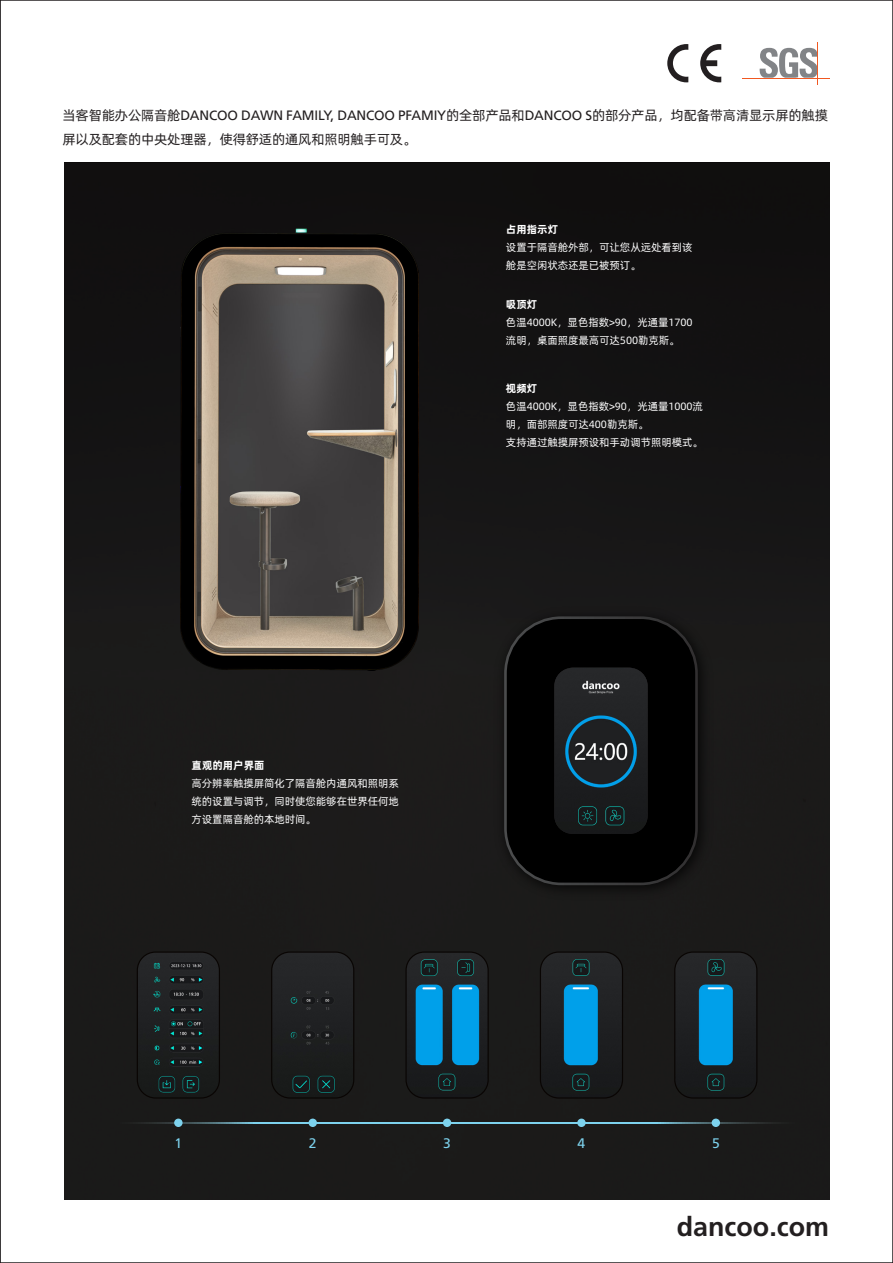
<style>
.page{position:relative;width:893px;height:1263px;background:#fff}
.page>*{position:absolute;margin:0;border:0;box-sizing:border-box;transform-origin:0 0}
.t1{font:700 26.85px "Frutiger LT Std";color:#231f20}
.t2{font:13.8px "Frutiger LT Std";color:#7dd2ed}
.t3{font:13.5px "Frutiger LT";letter-spacing:-.015em;color:#231f20}
.t4{font:13.5px "Alibaba Pu Hui Ti";letter-spacing:-.015em;color:#231f20}
.t5{font:10.65px/18px "Alibaba Pu Hui Ti";letter-spacing:-.005em;color:#fff}
.t6{font:700 10.65px "Alibaba Pu Hui Ti";color:#fff}
.s1{font-family:"Alibaba Pu Hui Ti"}
</style>
<div class="page">
<img style="left:64px;top:162px;width:766px;height:1038px">
<svg style="left:114px;top:1122px;width:680px;height:1px"></svg>
<div style="left:174px;top:1118px;width:9px;height:9px;background:#7dd2ed;border-radius:50%"></div>
<div style="left:309px;top:1118px;width:8px;height:9px;background:#7dd2ed;border-radius:50%"></div>
<div style="left:443px;top:1118px;width:8px;height:9px;background:#7dd2ed;border-radius:50%"></div>
<svg style="left:577px;top:1118px;width:9px;height:9px"></svg>
<div style="left:712px;top:1118px;width:8px;height:9px;background:#7dd2ed;border-radius:50%"></div>
<img style="left:490px;top:602px;width:227px;height:303px">
<div style="left:505px;top:618px;width:191px;height:266px;background:#000;border-radius:56px"></div>
<div style="left:504px;top:616px;width:194px;height:269px;border:3px solid #fff;border-radius:56px"></div>
<img style="left:137px;top:952px;width:82px;height:146px">
<div style="left:137px;top:951px;width:83px;height:147px;border:1px solid #090503;border-radius:18px"></div>
<img style="left:272px;top:952px;width:82px;height:146px">
<div style="left:271px;top:951px;width:83px;height:147px;border:1px solid #090503;border-radius:18px"></div>
<img style="left:406px;top:952px;width:82px;height:146px">
<div style="left:405px;top:951px;width:84px;height:147px;border:1px solid #090503;border-radius:18px"></div>
<img style="left:540px;top:952px;width:82px;height:146px">
<div style="left:540px;top:951px;width:83px;height:147px;border:1px solid #090503;border-radius:18px"></div>
<img style="left:675px;top:952px;width:82px;height:146px">
<div style="left:674px;top:951px;width:83px;height:147px;border:1px solid #090503;border-radius:18px"></div>
<img style="left:554px;top:668px;width:94px;height:166px">
<img style="left:181px;top:229px;width:237px;height:441px">
<svg style="left:667px;top:44px;width:21px;height:38px"></svg>
<svg style="left:700px;top:44px;width:21px;height:38px"></svg>
<svg style="left:759px;top:48px;width:59px;height:30px"></svg>
<hr style="left:742px;top:78px;width:87px;height:1px;background:#f15821">
<hr style="left:818px;top:42px;width:1px;height:42px;background:#f15821">
<svg style="left:0;top:0;width:1px;height:1263px"></svg>
<p class="t3" style="left:63px;top:108px;width:767px"><span class="s1">当客智能办公隔音舱</span>DANCOO DAWN FAMILY, DANCOO PFAMIY<span class="s1">的全部产品和</span>DANCOO S<span class="s1">的部分产品，均配备带高清显示屏的触摸</span></p>
<p class="t4" style="left:63px;top:129px;width:355px">屏以及配套的中央处理器，使得舒适的通风和照明触手可及。</p>
<p class="t6" style="left:506px;top:221px;width:54px">占用指示灯</p>
<p class="t5" style="left:506px;top:237px;width:188px">设置于隔音舱外部，可让您从远处看到该舱是空闲状态还是已被预订。</p>
<p class="t6" style="left:506px;top:295px;width:33px">吸顶灯</p>
<p class="t5" style="left:506px;top:312px;width:188px">色温4000K，显色指数&gt;90，光通量1700流明，桌面照度最高可达500勒克斯。</p>
<p class="t6" style="left:506px;top:380px;width:33px">视频灯</p>
<p class="t5" style="left:506px;top:397px;width:198px">色温4000K，显色指数&gt;90，光通量1000流明，面部照度可达400勒克斯。<br>支持通过触摸屏预设和手动调节照明模式。</p>
<p class="t6" style="left:192px;top:757px;width:74px">直观的用户界面</p>
<p class="t5" style="left:192px;top:774px;width:209px;text-align:justify">高分辨率触摸屏简化了隔音舱内通风和照明系统的设置与调节，同时使您能够在世界任何地方设置隔音舱的本地时间。</p>
<p class="t2" style="left:175px;top:1135px;width:9px">1</p>
<p class="t2" style="left:309px;top:1135px;width:9px">2</p>
<p class="t2" style="left:443px;top:1135px;width:9px">3</p>
<p class="t2" style="left:578px;top:1135px;width:9px">4</p>
<p class="t2" style="left:712px;top:1135px;width:9px">5</p>
<h1 class="t1" style="left:677px;top:1211px;width:154px">dancoo.com</h1>
</div>
